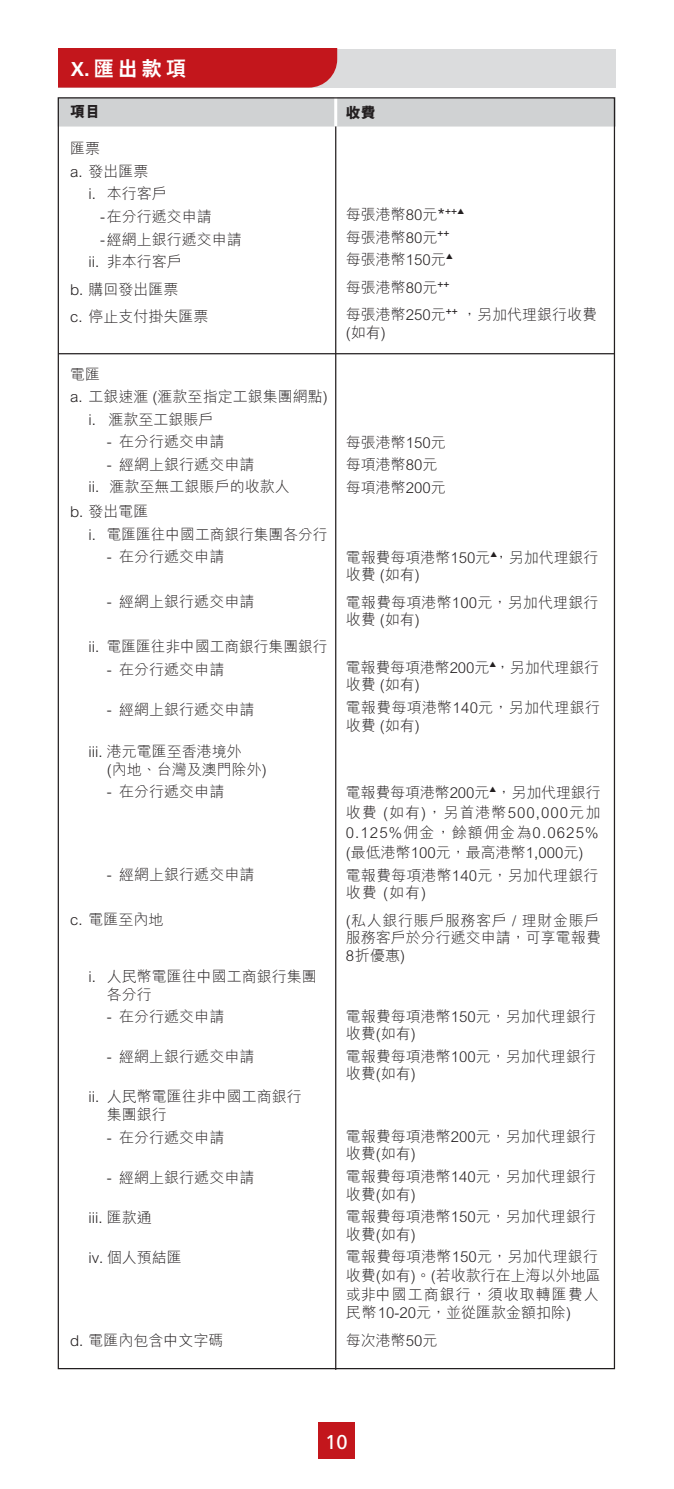
<style>
.page{position:relative;width:674px;height:1489px;background:#fff}
.page>*{position:absolute;margin:0;border:0;box-sizing:border-box;transform-origin:0 0}
.t1{font:800 20px "C Hei 2 HK";color:#fff}
.t2{font:20px "Frutiger LT Std";color:#fff}
.t3{font:300 15px/17.5px "M Hei HK";color:#231f20}
.t4{font:800 15px "M Hei HK";color:#231f20}
.s1{font-family:"Frutiger LT Std";font-weight:700}
</style>
<div class="page">
<div style="left:318px;top:1422px;width:36px;height:36px;background:#c3161c"></div>
<div style="left:58px;top:97px;width:557px;height:29px;background:#d0d2d3"></div>
<hr style="left:335px;top:126px;width:1px;height:1243px;background:#231f20">
<hr style="left:334px;top:76px;width:3px;height:50px;background:#fff">
<div style="left:58px;top:49px;width:557px;height:39px;background:#dbdcdd"></div>
<div style="left:58px;top:49px;width:279px;height:39px;background:#c3161c"></div>
<hr style="left:58px;top:353px;width:556px;height:1px;background:#231f20">
<p class="t1" style="left:71px;top:55px;width:117px"><span class="s1">X.</span>匯出款項</p>
<p class="t4" style="left:70px;top:101px;width:31px">項目</p>
<p class="t3" style="left:70px;top:140px;width:31px">匯票</p>
<p class="t3" style="left:70px;top:162px;width:80px">a. 發出匯票</p>
<p class="t3" style="left:88px;top:185px;width:80px">i. 本行客戶</p>
<p class="t3" style="left:100px;top:207px;width:113px">- 在分行遞交申請</p>
<p class="t3" style="left:88px;top:227px;width:155px;line-height:22.5px;text-indent:12px">- 經網上銀行遞交申請ii. 非本行客戶</p>
<p class="t3" style="left:70px;top:275px;width:140px;line-height:27.5px">b. 購回發出匯票<br>c. 停止支付掛失匯票</p>
<p class="t3" style="left:70px;top:365px;width:31px">電匯</p>
<p class="t3" style="left:70px;top:387px;width:259px">a. 工銀速滙 (滙款至指定工銀集團網點)</p>
<p class="t3" style="left:88px;top:410px;width:127px">i. 滙款至工銀賬戶</p>
<p class="t3" style="left:107px;top:432px;width:119px">- 在分行遞交申請</p>
<p class="t3" style="left:88px;top:452px;width:203px;line-height:22.5px;text-indent:18px">- 經網上銀行遞交申請<br>ii. 滙款至無工銀賬戶的收款人</p>
<p class="t3" style="left:88px;top:500px;width:240px;line-height:22.5px;text-indent:-18px">b. 發出電匯<br>i. 電匯匯往中國工商銀行集團各分行</p>
<p class="t3" style="left:107px;top:547px;width:119px">- 在分行遞交申請</p>
<p class="t3" style="left:107px;top:592px;width:149px">- 經網上銀行遞交申請</p>
<p class="t3" style="left:88px;top:637px;width:240px">ii. 電匯匯往非中國工商銀行集團銀行</p>
<p class="t3" style="left:107px;top:660px;width:119px">- 在分行遞交申請</p>
<p class="t3" style="left:107px;top:700px;width:149px">- 經網上銀行遞交申請</p>
<p class="t3" style="left:107px;top:742px;width:161px;text-indent:-18px">iii. 港元電匯至香港境外<br>(內地、台灣及澳門除外)</p>
<p class="t3" style="left:107px;top:782px;width:119px">- 在分行遞交申請</p>
<p class="t3" style="left:107px;top:865px;width:149px">- 經網上銀行遞交申請</p>
<p class="t3" style="left:70px;top:910px;width:95px">c. 電匯至內地</p>
<p class="t3" style="left:107px;top:967px;width:212px;text-indent:-18px">i. 人民幣電匯往中國工商銀行集團各分行</p>
<p class="t3" style="left:107px;top:1007px;width:119px">- 在分行遞交申請</p>
<p class="t3" style="left:107px;top:1047px;width:149px">- 經網上銀行遞交申請</p>
<p class="t3" style="left:107px;top:1087px;width:197px;text-indent:-18px">ii. 人民幣電匯往非中國工商銀行集團銀行</p>
<p class="t3" style="left:107px;top:1127px;width:119px">- 在分行遞交申請</p>
<p class="t3" style="left:107px;top:1167px;width:149px">- 經網上銀行遞交申請</p>
<p class="t3" style="left:88px;top:1207px;width:65px">iii. 匯款通</p>
<p class="t3" style="left:88px;top:1247px;width:95px">iv. 個人預結匯</p>
<p class="t3" style="left:70px;top:1331px;width:155px">d. 電匯內包含中文字碼</p>
<p class="t4" style="left:345px;top:102px;width:31px">收費</p>
<p class="t3" style="left:345px;top:203px;width:113px;line-height:22.5px">每張港幣80元<sup>*</sup><sup>++</sup>每張港幣80元<sup>++</sup>每張港幣150元</p>
<p class="t3" style="left:345px;top:273px;width:253px;line-height:27.5px">每張港幣80元<sup>++<br></sup>每張港幣250元<sup>++</sup> ，另加代理銀行收費</p>
<p class="t3" style="left:345px;top:323px;width:41px">(如有)</p>
<p class="t3" style="left:345px;top:430px;width:102px;line-height:22.5px">每張港幣150元每項港幣80元每項港幣200元</p>
<p class="t3" style="left:345px;top:548px;width:254px">電報費每項港幣150元，另加代理銀行收費 (如有)</p>
<p class="t3" style="left:345px;top:593px;width:254px">電報費每項港幣100元，另加代理銀行收費 (如有)</p>
<p class="t3" style="left:345px;top:658px;width:255px">電報費每項港幣200元，另加代理銀行收費 (如有)</p>
<p class="t3" style="left:345px;top:698px;width:256px">電報費每項港幣140元，另加代理銀行收費 (如有)</p>
<p class="t3" style="left:345px;top:782px;width:256px;line-height:20px">電報費每項港幣200元，另加代理銀行收費 (如有)，另首港幣500,000元加<br>0.125%佣金，餘額佣金為0.0625% (最低港幣100元，最高港幣1,000元)</p>
<p class="t3" style="left:345px;top:865px;width:254px">電報費每項港幣140元，另加代理銀行收費 (如有)</p>
<p class="t3" style="left:345px;top:910px;width:256px;text-align:justify">(私人銀行賬戶服務客戶 / 理財金賬戶服務客戶於分行遞交申請，可享電報費8折優惠)</p>
<p class="t3" style="left:345px;top:1007px;width:252px">電報費每項港幣150元，另加代理銀行收費(如有)</p>
<p class="t3" style="left:345px;top:1047px;width:252px">電報費每項港幣100元，另加代理銀行收費(如有)</p>
<p class="t3" style="left:345px;top:1127px;width:252px">電報費每項港幣200元，另加代理銀行收費(如有)</p>
<p class="t3" style="left:345px;top:1167px;width:252px">電報費每項港幣140元，另加代理銀行收費(如有)</p>
<p class="t3" style="left:345px;top:1207px;width:252px">電報費每項港幣150元，另加代理銀行收費(如有)</p>
<p class="t3" style="left:345px;top:1246px;width:256px;line-height:18.8px">電報費每項港幣150元，另加代理銀行收費(如有)。(若收款行在上海以外地區或非中國工商銀行，須收取轉匯費人民幣10-20元，並從匯款金額扣除)</p>
<p class="t3" style="left:345px;top:1330px;width:93px">每次港幣50元</p>
<p class="t2" style="left:325px;top:1430px;width:24px">10</p>
</div>
